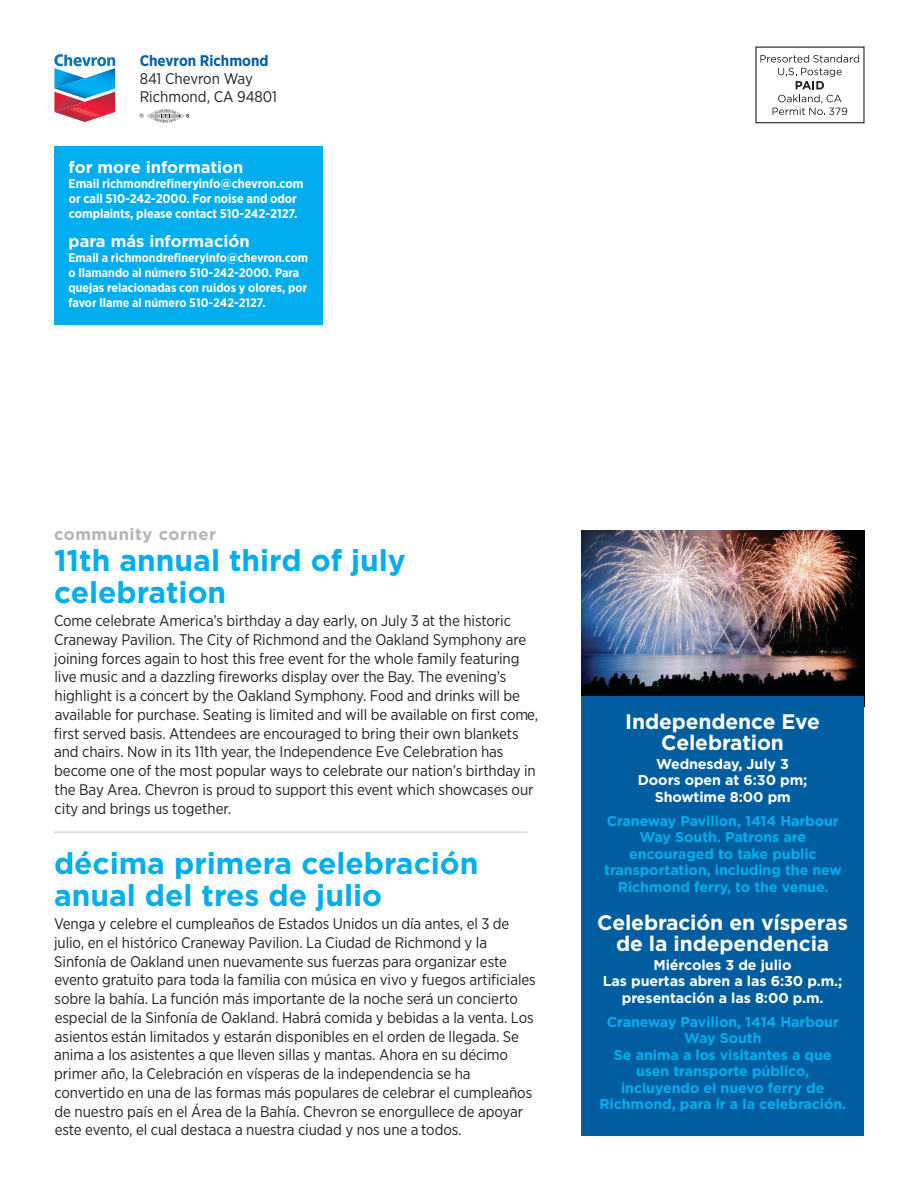
<style>
.page{position:relative;width:918px;height:1188px;background:#fff}
.page>*{position:absolute;margin:0;border:0;box-sizing:border-box;transform-origin:0 0}
.t1{font:700 30px/31.5px "Gotham";color:#00aeef}
.t2{font:700 21px/20.2px "Gotham";letter-spacing:-.005em;color:#fff;text-align:center}
.t3{font:700 16.5px "Gotham";color:#fff}
.t4{font:700 16.5px "Gotham";letter-spacing:.035em;color:#b2b3b7}
.t5{font:15.3px/18.8px "Gotham Narrow";letter-spacing:-.005em;color:#231f20}
.t6{font:700 15.3px "Gotham Narrow";color:#005ea0}
.t7{font:700 14.25px/16.5px "Gotham";letter-spacing:-.005em;color:#00aeef;text-align:center}
.t8{font:700 14.25px/16.5px "Gotham";letter-spacing:-.005em;color:#fff;text-align:center}
.t9{font:700 12.75px/15px "Gotham Narrow";letter-spacing:-.005em;color:#fff}
.t10{font:700 12.3px/15px "Gotham Narrow";color:#fff}
</style>
<div class="page">
<svg style="left:54px;top:54px;width:61px;height:68px"></svg>
<svg style="left:140px;top:109px;width:49px;height:13px"></svg>
<svg style="left:760px;top:55px;width:99px;height:34px"></svg>
<svg style="left:773px;top:95px;width:74px;height:20px"></svg>
<div style="left:755px;top:47px;width:110px;height:76px;border:1px solid #231f20"></div>
<div style="left:55px;top:146px;width:268px;height:179px;background:#00aeef"></div>
<hr style="left:53px;top:831px;width:475px;height:2px;background:#dcdddf">
<img style="left:581px;top:531px;width:283px;height:165px">
<div style="left:581px;top:696px;width:283px;height:440px;background:#005ea0"></div>
<p class="t6" style="left:140px;top:56px;width:130px">Chevron Richmond</p>
<p class="t5" style="left:140px;top:71px;width:139px;line-height:18px">841 Chevron Way<br>Richmond, CA 94801</p>
<p class="t3" style="left:69px;top:158px;width:176px">for more information</p>
<p class="t9" style="left:69px;top:177px;width:236px">Email richmondrefineryinfo@chevron.com or call 510-242-2000. For noise and odor complaints, please contact 510-242-2127.</p>
<p class="t3" style="left:69px;top:231px;width:183px">para más información</p>
<p class="t10" style="left:69px;top:251px;width:241px">Email a richmondrefineryinfo@chevron.com o llamando al número 510-242-2000. Para quejas relacionadas con ruidos y olores, por favor llame al número 510-242-2127.</p>
<p class="t4" style="left:54px;top:525px;width:163px">community corner</p>
<h1 class="t1" style="left:54px;top:545px;width:353px">11th annual third of july celebration</h1>
<p class="t5" style="left:54px;top:613px;width:486px">Come celebrate America’s birthday a day early, on July 3 at the historic Craneway Pavilion. The City of Richmond and the Oakland Symphony are joining forces again to host this free event for the whole family featuring live music and a dazzling fireworks display over the Bay. The evening’s highlight is a concert by the Oakland Symphony. Food and drinks will be available for purchase. Seating is limited and will be available on first come, first served basis. Attendees are encouraged to bring their own blankets and chairs. Now in its 11th year, the Independence Eve Celebration has become one of the most popular ways to celebrate our nation’s birthday in the Bay Area. Chevron is proud to support this event which showcases our city and brings us together.</p>
<h1 class="t1" style="left:54px;top:848px;width:426px">décima primera celebración anual del tres de julio</h1>
<p class="t5" style="left:54px;top:916px;width:483px">Venga y celebre el cumpleaños de Estados Unidos un día antes, el 3 de julio, en el histórico Craneway Pavilion. La Ciudad de Richmond y la Sinfonía de Oakland unen nuevamente sus fuerzas para organizar este evento gratuito para toda la familia con música en vivo y fuegos artificiales sobre la bahía. La función más importante de la noche será un concierto especial de la Sinfonía de Oakland. Habrá comida y bebidas a la venta. Los asientos están limitados y estarán disponibles en el orden de llegada. Se anima a los asistentes a que lleven sillas y mantas. Ahora en su décimo primer año, la Celebración en vísperas de la independencia se ha convertido en una de las formas más populares de celebrar el cumpleaños de nuestro país en el Área de la Bahía. Chevron se enorgullece de apoyar este evento, el cual destaca a nuestra ciudad y nos une a todos.</p>
<h2 class="t2" style="left:625px;top:712px;width:196px">Independence Eve<br>Celebration</h2>
<p class="t8" style="left:638px;top:756px;width:171px">Wednesday, July 3<br>Doors open at 6:30 pm;<br>Showtime 8:00 pm</p>
<p class="t7" style="left:604px;top:813px;width:239px">Craneway Pavilion, 1414 Harbour<br>Way South. Patrons are encouraged to take public transportation, including the new<br>Richmond ferry, to the venue.</p>
<h2 class="t2" style="left:597px;top:913px;width:252px">Celebración en vísperas de la independencia</h2>
<p class="t8" style="left:603px;top:957px;width:241px">Miércoles 3 de julio<br>Las puertas abren a las 6:30 p.m.; presentación a las 8:00 p.m.</p>
<p class="t7" style="left:599px;top:1014px;width:248px">Craneway Pavilion, 1414 Harbour<br>Way South<br>Se anima a los visitantes a que usen transporte público, incluyendo el nuevo ferry de<br>Richmond, para ir a la celebración.</p>
</div>
